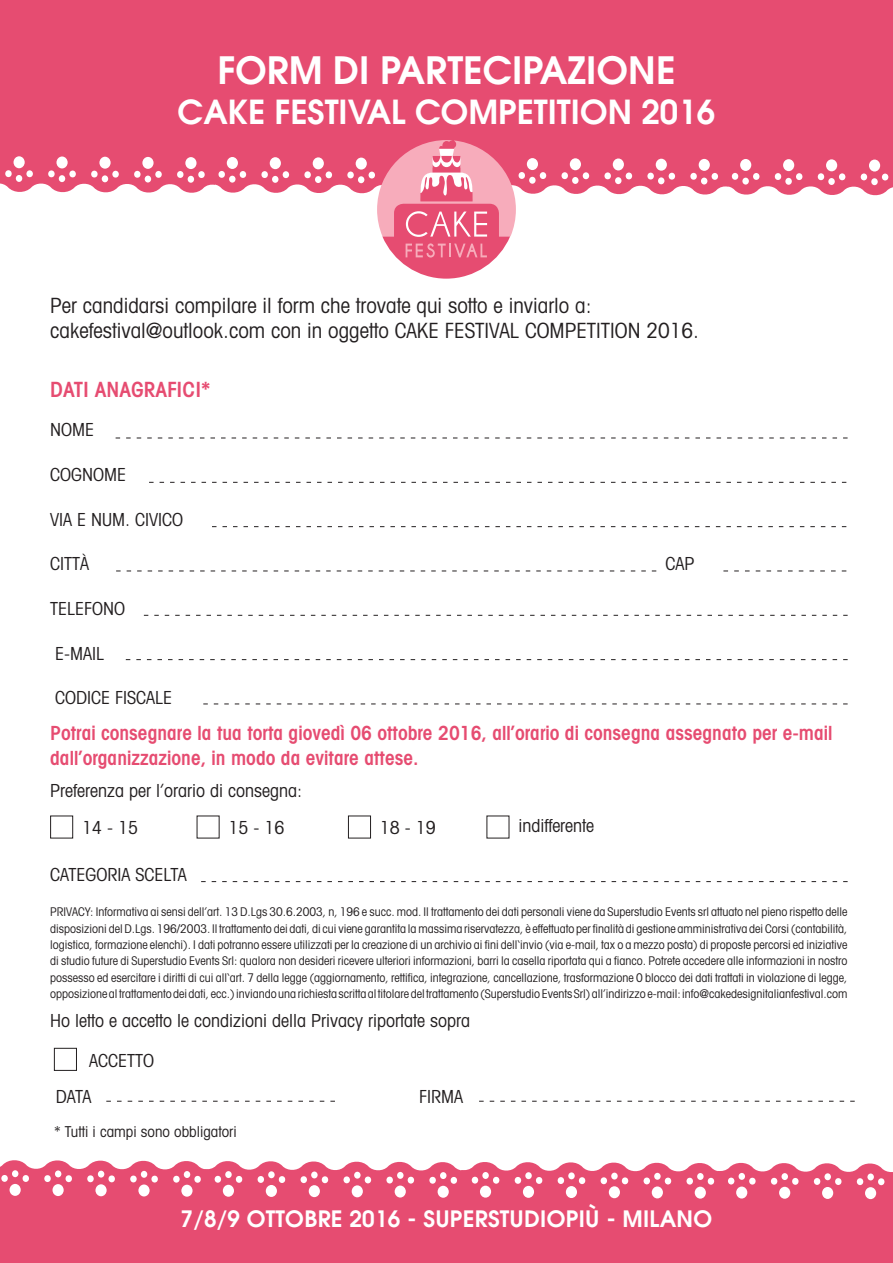
<style>
.page{position:relative;width:893px;height:1263px;background:#fff}
.page>*{position:absolute;margin:0;border:0;box-sizing:border-box;transform-origin:0 0}
.t1{font:600 37.5px "Avant Garde";color:#fff}
.t2{font:600 33px "Avant Garde";color:#fff}
.t3{font:600 22.5px "Avant Garde";letter-spacing:.01em;color:#fff}
.t4{font:condensed 21px "Avant Garde";color:#231f20}
.t5{font:600 condensed 21px "Avant Garde";color:#e64c71}
.t6{font:600 condensed 19.5px/24.3px "Avant Garde";color:#e64c71}
.t7{font:condensed 18px "Avant Garde";color:#231f20}
.t8{font:condensed 15px "Avant Garde";color:#231f20}
.t9{font:condensed 12px/16.4px "Avant Garde";color:#231f20;text-align:justify}
</style>
<div class="page">
<div style="left:0;top:0;width:893px;height:100px;background:#e64c71"></div>
<svg style="left:0;top:1160px;width:893px;height:103px;background:#e85e80"></svg>
<svg style="left:0;top:100px;width:893px;height:179px"></svg>
<svg style="left:116px;top:438px;width:732px;height:1px"></svg>
<svg style="left:203px;top:703px;width:645px;height:1px"></svg>
<svg style="left:149px;top:482px;width:697px;height:1px"></svg>
<svg style="left:212px;top:526px;width:634px;height:1px"></svg>
<svg style="left:116px;top:571px;width:540px;height:1px"></svg>
<svg style="left:723px;top:571px;width:123px;height:1px"></svg>
<svg style="left:144px;top:615px;width:704px;height:1px"></svg>
<svg style="left:126px;top:659px;width:722px;height:1px"></svg>
<div style="left:54px;top:1048px;width:23px;height:23px;border:1px solid #231f20"></div>
<svg style="left:106px;top:1101px;width:229px;height:1px"></svg>
<svg style="left:201px;top:881px;width:647px;height:1px"></svg>
<svg style="left:479px;top:1101px;width:376px;height:1px"></svg>
<div style="left:50px;top:815px;width:23px;height:23px;border:1px solid #231f20"></div>
<div style="left:348px;top:815px;width:23px;height:23px;border:1px solid #231f20"></div>
<p class="t1" style="left:217px;top:46px;width:460px">FORM DI PARTECIPAZIONE</p>
<p class="t2" style="left:178px;top:90px;width:539px">CAKE FESTIVAL COMPETITION 2016</p>
<p class="t4" style="left:50px;top:293px;width:543px">Per candidarsi compilare il form che trovate qui sotto e inviarlo a:</p>
<p class="t4" style="left:50px;top:318px;width:650px">cakefestival@outlook.com con in oggetto CAKE FESTIVAL COMPETITION 2016.</p>
<p class="t5" style="left:50px;top:376px;width:162px">DATI ANAGRAFICI*</p>
<p class="t7" style="left:50px;top:419px;width:45px">NOME</p>
<p class="t7" style="left:50px;top:463px;width:77px">COGNOME</p>
<p class="t7" style="left:50px;top:508px;width:135px">VIA E NUM. CIVICO</p>
<p class="t7" style="left:50px;top:553px;width:40px">CITTÀ</p>
<p class="t7" style="left:665px;top:553px;width:31px">CAP</p>
<p class="t7" style="left:50px;top:597px;width:76px">TELEFONO</p>
<p class="t7" style="left:55px;top:642px;width:50px">E-MAIL</p>
<p class="t7" style="left:55px;top:687px;width:118px">CODICE FISCALE</p>
<p class="t6" style="left:50px;top:721px;width:784px">Potrai consegnare la tua torta giovedì 06 ottobre 2016, all’orario di consegna assegnato per e-mail dall’organizzazione, in modo da evitare attese.</p>
<p class="t7" style="left:50px;top:779px;width:253px">Preferenza per l’orario di consegna:</p>
<p class="t7" style="left:228px;top:817px;width:58px">15 - 16</p>
<p class="t7" style="left:380px;top:817px;width:58px">18 - 19</p>
<p class="t7" style="left:518px;top:814px;width:77px">indifferente</p>
<p class="t7" style="left:82px;top:817px;width:58px">14 - 15</p>
<p class="t7" style="left:50px;top:863px;width:138px">CATEGORIA SCELTA</p>
<p class="t9" style="left:50px;top:903px;width:799px">PRIVACY: Informativa ai sensi dell’art. 13 D.Lgs 30.6.2003, n, 196 e succ. mod. Il trattamento dei dati personali viene da Superstudio Events srl attuato nel pieno rispetto delle disposizioni del D.Lgs. 196/2003. Il trattamento dei dati, di cui viene garantita la massima riservatezza, è effettuato per finalità di gestione amministrativa dei Corsi (contabilità, logistica, formazione elenchi). I dati potranno essere utilizzati per la creazione di un archivio ai fini dell‘invio (via e-mail, tax o a mezzo posta) di proposte percorsi ed iniziative di studio future di Superstudio Events Srl: qualora non desideri ricevere ulteriori informazioni, barri la casella riportata qui a fianco. Potrete accedere alle informazioni in nostro possesso ed esercitare i diritti di cui all‘art. 7 della legge (aggiornamento, rettifica, integrazione, cancellazione, trasformazione 0 blocco dei dati trattati in violazione di legge, opposizione al trattamento dei dati, ecc.) inviando una richiesta scritta al titolare del trattamento (Superstudio Events Srl) all’indirizzo e-mail: info@cakedesignitalianfestival.com</p>
<p class="t7" style="left:50px;top:1010px;width:421px">Ho letto e accetto le condizioni della Privacy riportate sopra</p>
<p class="t7" style="left:89px;top:1049px;width:66px">ACCETTO</p>
<p class="t7" style="left:56px;top:1085px;width:37px">DATA</p>
<p class="t7" style="left:419px;top:1085px;width:45px">FIRMA</p>
<p class="t8" style="left:54px;top:1122px;width:184px">* Tutti i campi sono obbligatori</p>
<h3 class="t3" style="left:181px;top:1204px;width:533px">7/8/9 OTTOBRE 2016 - SUPERSTUDIOPIÙ - MILANO</h3>
</div>
